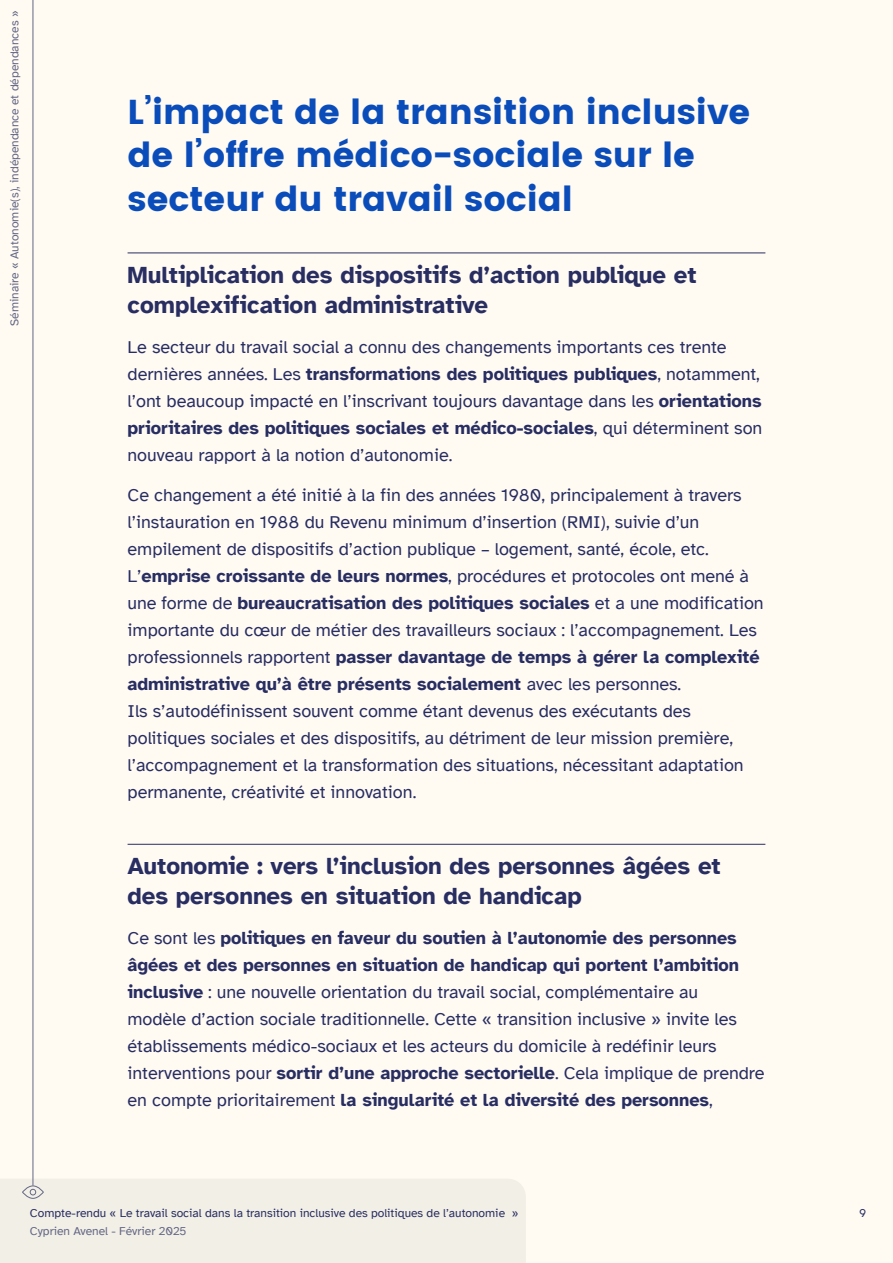
<style>
.page{position:relative;width:893px;height:1263px;background:#fffbf2}
.page>*{position:absolute;margin:0;border:0;box-sizing:border-box;transform-origin:0 0}
.t1{font:34.5px/43.5px "Poppins";color:#0a4dba}
.t2{font:700 24px/30px "Atkinson Hyperlegible";color:#282d62}
.t3{font:18px/27px "Atkinson Hyperlegible";color:#282d62}
.t4{font:12px "Atkinson Hyperlegible";color:#282d62}
.t5{font:12px "Atkinson Hyperlegible";color:#646786}
.s1{font-weight:700}
</style>
<div class="page">
<hr style="left:33px;top:0;width:1px;height:1185px;background:#646786">
<div style="left:0;top:1179px;width:526px;height:84px;background:#f2efe6"></div>
<hr style="left:128px;top:253px;width:637px;height:1px;background:#282d62">
<hr style="left:128px;top:844px;width:637px;height:1px;background:#282d62">
<p class="t5" style="left:10px;top:326px;width:317px;rotate:-90deg">Séminaire « Autonomie(s), indépendance et dépendances »</p>
<h1 class="t1" style="left:128px;top:92px;width:624px">L’impact de la transition inclusive de l’offre médico-sociale sur le secteur du travail social</h1>
<h2 class="t2" style="left:128px;top:260px;width:570px">Multiplication des dispositifs d’action publique et complexification administrative</h2>
<p class="t3" style="left:128px;top:333px;width:636px">Le secteur du travail social a connu des changements importants ces trente dernières années. Les <span class="s1">transformations des politiques publiques</span>, notamment, l’ont beaucoup impacté en l’inscrivant toujours davantage dans les <span class="s1">orientations prioritaires des politiques sociales et médico-sociales</span>, qui déterminent son nouveau rapport à la notion d’autonomie.</p>
<p class="t3" style="left:128px;top:481px;width:638px">Ce changement a été initié à la fin des années 1980, principalement à travers l’instauration en 1988 du Revenu minimum d’insertion (RMI), suivie d’un empilement de dispositifs d’action publique – logement, santé, école, etc.<br>L’<span class="s1">emprise croissante de leurs normes</span>, procédures et protocoles ont mené à une forme de <span class="s1">bureaucratisation des politiques sociales</span> et a une modification importante du cœur de métier des travailleurs sociaux : l’accompagnement. Les professionnels rapportent <span class="s1">passer davantage de temps à gérer la complexité administrative qu’à être présents socialement</span> avec les personnes.<br>Ils s’autodéfinissent souvent comme étant devenus des exécutants des politiques sociales et des dispositifs, au détriment de leur mission première, l’accompagnement et la transformation des situations, nécessitant adaptation permanente, créativité et innovation.</p>
<h2 class="t2" style="left:128px;top:851px;width:595px">Autonomie : vers l’inclusion des personnes âgées et des personnes en situation de handicap</h2>
<p class="t3" style="left:128px;top:925px;width:639px">Ce sont les <span class="s1">politiques en faveur du soutien à l’autonomie des personnes âgées et des personnes en situation de handicap qui portent l’ambition inclusive</span> : une nouvelle orientation du travail social, complémentaire au<br>modèle d’action sociale traditionnelle. Cette « transition inclusive » invite les établissements médico-sociaux et les acteurs du domicile à redéfinir leurs interventions pour <span class="s1">sortir d’une approche sectorielle</span>. Cela implique de prendre en compte prioritairement <span class="s1">la singularité et la diversité des personnes</span>,</p>
<p class="t4" style="left:30px;top:1208px;width:490px">Compte-rendu « Le travail social dans la transition inclusive des politiques de l’autonomie »</p>
<p class="t5" style="left:30px;top:1227px;width:158px">Cyprien Avenel - Février 2025</p>
<p class="t4" style="left:859px;top:1206px;width:9px">9</p>
</div>
